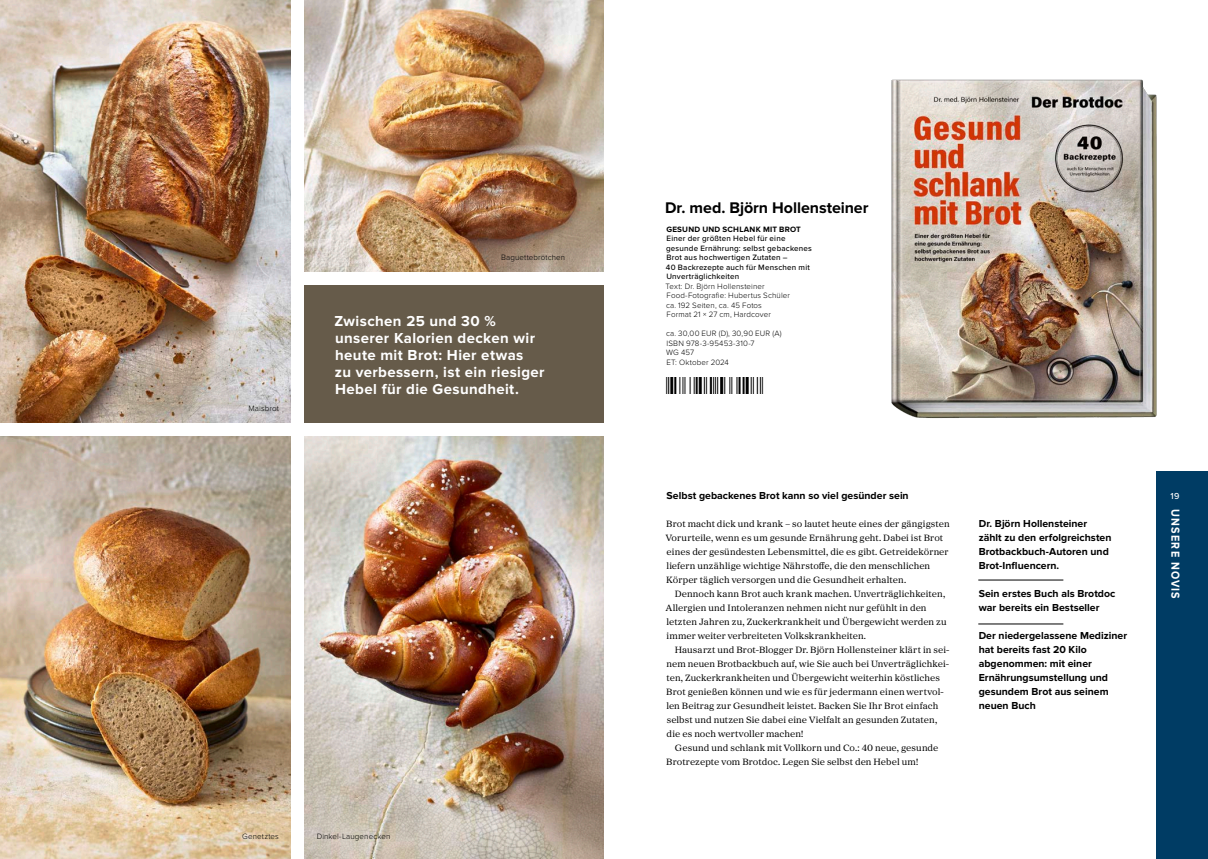
<style>
.page{position:relative;width:1208px;height:859px;background:#fff}
.page>*{position:absolute;margin:0;border:0;box-sizing:border-box;transform-origin:0 0}
.Autorennamen_links{font:700 16px "Proxima Nova";letter-spacing:-.005em;color:#000}
.Bulletpoint_im_Bild{font:700 15px/17px "Proxima Nova";letter-spacing:.025em;color:#fff}
.t1{font:700 12px "Proxima Nova";letter-spacing:.105em;color:#fff;scale:.9 1}
.Bulletpoints_linksbündig{font:700 10.5px/14px "Proxima Nova";letter-spacing:.005em;color:#000}
.Headine_über_Buchtext{font:700 10.5px "Proxima Nova";color:#000}
.Fließtext_Novis{font:9.5px/14px "Proxima Sera";letter-spacing:.005em;color:#000}
.Fließtext_Novis_OEZ{font:9.5px/14px "Proxima Sera";letter-spacing:.01em;color:#000}
.t2{font:500 9px "Proxima Nova";color:#fff}
.Bibliographische_Daten{font:300 8px/9.5px "Proxima Nova";letter-spacing:.015em;color:#000}
.Bibliographische_Daten-2{font:500 8px/9.5px "Proxima Nova";letter-spacing:.025em;color:#000}
.Bibliographische_Daten-3{font:700 8px "Proxima Nova";letter-spacing:.03em;color:#000}
</style>
<div class="page">
<div style="left:1157px;top:471px;width:51px;height:388px;background:#003c64"></div>
<img style="left:665px;top:377px;width:99px;height:17px">
<div style="left:305px;top:285px;width:299px;height:137px;background:#665b4a"></div>
<img style="left:305px;top:437px;width:299px;height:422px">
<img style="left:305px;top:0;width:299px;height:271px">
<img style="left:891px;top:79px;width:266px;height:339px">
<hr style="left:978px;top:579px;width:85px;height:1px;background:#000">
<hr style="left:978px;top:623px;width:85px;height:1px;background:#000">
<img style="left:0;top:437px;width:291px;height:422px">
<img style="left:0;top:0;width:291px;height:422px">
<p class="Bibliographische_Daten" style="left:501px;top:252px;width:66px">Baguettebrötchen</p>
<p class="Bibliographische_Daten" style="left:248px;top:403px;width:32px">Maisbrot</p>
<p class="Bulletpoint_im_Bild" style="left:334px;top:312px;width:212px">Zwischen 25 und 30 % unserer Kalorien decken wir heute mit Brot: Hier etwas<br>zu verbessern, ist ein riesiger<br>Hebel für die Gesundheit.</p>
<p class="Bibliographische_Daten" style="left:242px;top:831px;width:38px">Genetztes</p>
<p class="Bibliographische_Daten" style="left:317px;top:831px;width:75px">Dinkel-Laugenecken</p>
<p class="Autorennamen_links" style="left:665px;top:198px;width:205px">Dr. med. Björn Hollensteiner</p>
<p class="Bibliographische_Daten-3" style="left:666px;top:225px;width:136px">GESUND UND SCHLANK MIT BROT</p>
<p class="Bibliographische_Daten-2" style="left:666px;top:234px;width:148px">Einer der größten Hebel für eine gesunde Ernährung: selbst gebackenes<br>Brot aus hochwertigen Zutaten –<br>40 Backrezepte auch für Menschen mit<br>Unverträglichkeiten</p>
<p class="Bibliographische_Daten" style="left:665px;top:281px;width:101px">Text: Dr. Björn Hollensteiner</p>
<p class="Bibliographische_Daten" style="left:666px;top:290px;width:125px">Food-Fotografie: Hubertus Schüler</p>
<p class="Bibliographische_Daten" style="left:666px;top:300px;width:106px">ca. 192 Seiten, ca. 45 Fotos<br>Format 21 × 27 cm, Hardcover</p>
<p class="Bibliographische_Daten" style="left:666px;top:328px;width:117px">ca. 30,00 EUR (D), 30,90 EUR (A)</p>
<p class="Bibliographische_Daten" style="left:666px;top:338px;width:90px">ISBN 978-3-95453-310-7</p>
<p class="Bibliographische_Daten" style="left:666px;top:347px;width:29px">WG 457</p>
<p class="Bibliographische_Daten" style="left:666px;top:357px;width:64px">ET: Oktober 2024</p>
<p class="Headine_über_Buchtext" style="left:666px;top:490px;width:244px">Selbst gebackenes Brot kann so viel gesünder sein</p>
<p class="Fließtext_Novis_OEZ" style="left:666px;top:517px;width:285px">Brot macht dick und krank – so lautet heute eines der gängigsten Vorurteile, wenn es um gesunde Ernährung geht. Dabei ist Brot eines der gesündesten Lebensmittel, die es gibt. Getreidekörner liefern unzählige wichtige Nährstoffe, die den menschlichen Körper täglich versorgen und die Gesundheit erhalten.</p>
<p class="Fließtext_Novis" style="left:666px;top:587px;width:282px;text-indent:9px">Dennoch kann Brot auch krank machen. Unverträglichkeiten, Allergien und Intoleranzen nehmen nicht nur gefühlt in den letzten Jahren zu, Zuckerkrankheit und Übergewicht werden zu immer weiter verbreiteten Volkskrankheiten.</p>
<p class="Fließtext_Novis" style="left:666px;top:643px;width:285px;text-indent:9px">Hausarzt und Brot-Blogger Dr. Björn Hollensteiner klärt in sei&shy;nem neuen Brotbackbuch auf, wie Sie auch bei Unverträglichkei&shy;ten, Zuckerkrankheiten und Übergewicht weiterhin köstliches Brot genießen können und wie es für jedermann einen wertvol&shy;len Beitrag zur Gesundheit leistet. Backen Sie Ihr Brot einfach selbst und nutzen Sie dabei eine Vielfalt an gesunden Zutaten, die es noch wertvoller machen!</p>
<p class="Fließtext_Novis" style="left:666px;top:741px;width:274px;text-indent:9px">Gesund und schlank mit Vollkorn und Co.: 40 neue, gesunde<br>Brotrezepte vom Brotdoc. Legen Sie selbst den Hebel um!</p>
<p class="Bulletpoints_linksbündig" style="left:978px;top:517px;width:134px">Dr. Björn Hollensteiner zählt zu den erfolgreichsten<br>Brotbackbuch-Autoren und<br>Brot-Influencern.</p>
<p class="Bulletpoints_linksbündig" style="left:978px;top:587px;width:138px">Sein erstes Buch als Brotdoc</p>
<p class="Bulletpoints_linksbündig" style="left:978px;top:601px;width:122px">war bereits ein Bestseller</p>
<p class="Bulletpoints_linksbündig" style="left:978px;top:629px;width:150px">Der niedergelassene Mediziner hat bereits fast 20 Kilo abgenommen: mit einer<br>Ernährungsumstellung und gesundem Brot aus seinem neuen Buch</p>
<p class="t2" style="left:1170px;top:490px;width:10px">19</p>
<p class="t1" style="left:1182px;top:509px;width:100px;rotate:90deg">UNSERE NOVIS</p>
</div>
